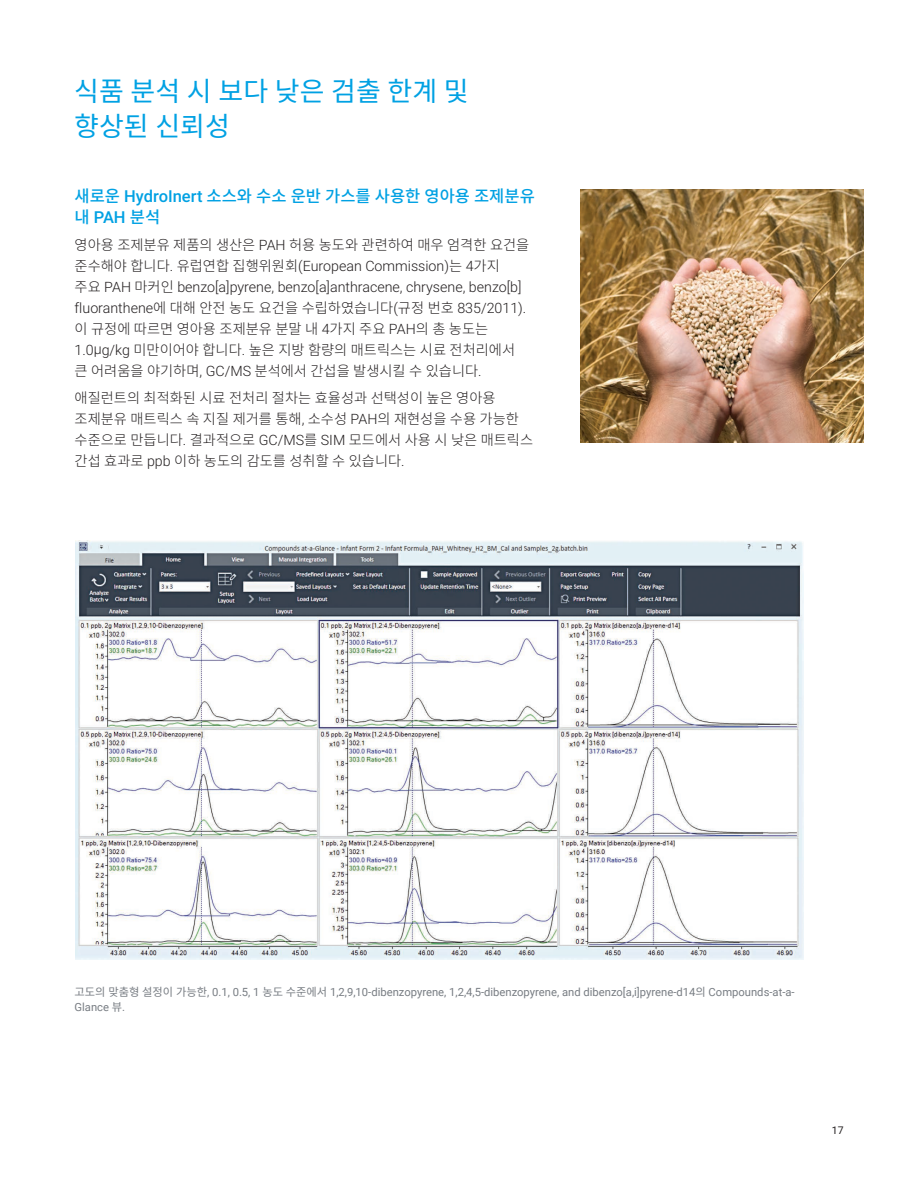
<style>
.page{position:relative;width:918px;height:1188px;background:#fff}
.page>*{position:absolute;margin:0;border:0;box-sizing:border-box;transform-origin:0 0}
.t1{font:27px/34.5px "Noto Sans CJ Kkr";color:#00a1e3}
.t2{font:500 16.5px/21px "Noto Sans CJ Kkr";color:#00a1e3}
.t3{font:300 14.25px/21px "Noto Sans CJ Kkr";color:#231f20}
.t4{font:300 14.25px/21px "Roboto";color:#231f20}
.t5{font:11.25px/15px "Roboto";color:#787d83}
.t6{font:10.5px "Roboto";color:#231f20}
.s1{font-family:"Roboto"}
.s2{font-family:"Noto Sans CJ Kkr"}
</style>
<div class="page">
<img style="left:580px;top:189px;width:284px;height:254px">
<img style="left:75px;top:540px;width:728px;height:419px">
<h1 class="t1" style="left:74px;top:75px;width:396px">식품분석시보다낮은검출한계및 향상된 신뢰성</h1>
<p class="t2" style="left:75px;top:186px;width:462px">새로운 <span class="s1">HydroInert</span> 소스와 수소 운반 가스를 사용한 영아용 조제분유 내 <span class="s1">PAH</span> 분석</p>
<p class="t3" style="left:75px;top:234px;width:456px">영아용 조제분유 제품의 생산은 <span class="s1">PAH</span> 허용 농도와 관련하여 매우 엄격한 요건을</p>
<p class="t4" style="left:75px;top:255px;width:453px"><span class="s2">준수해야 합니다</span>. <span class="s2">유럽연합 집행위원회</span>(European Commission)<span class="s2">는</span> 4<span class="s2">가지 주요</span> PAH <span class="s2">마커인</span> benzo[a]pyrene, benzo[a]anthracene, chrysene, benzo[b] fluoranthene<span class="s2">에 대해 안전 농도 요건을 수립하였습니다</span>(<span class="s2">규정 번호</span> 835/2011).</p>
<p class="t3" style="left:75px;top:318px;width:442px">이 규정에 따르면 영아용 조제분유 분말 내 <span class="s1">4</span>가지 주요 <span class="s1">PAH</span>의 총 농도는<br><span class="s1">1.0μg/kg</span> 미만이어야 합니다<span class="s1">.</span> 높은 지방 함량의 매트릭스는 시료 전처리에서 큰 어려움을 야기하며<span class="s1">, GC/MS</span> 분석에서 간섭을 발생시킬 수 있습니다<span class="s1">.</span></p>
<p class="t3" style="left:75px;top:387px;width:460px">애질런트의 최적화된 시료 전처리 절차는 효율성과 선택성이 높은 영아용 조제분유 매트릭스 속 지질 제거를 통해<span class="s1">,</span> 소수성 <span class="s1">PAH</span>의 재현성을 수용 가능한 수준으로 만듭니다<span class="s1">.</span> 결과적으로 <span class="s1">GC/MS</span>를 <span class="s1">SIM</span> 모드에서 사용 시 낮은 매트릭스 간섭 효과로 <span class="s1">ppb</span> 이하 농도의 감도를 성취할 수 있습니다<span class="s1">.</span></p>
<p class="t5" style="left:75px;top:984px;width:722px"><span class="s2">고도의 맞춤형 설정이 가능한</span>, 0.1, 0.5, 1 <span class="s2">농도 수준에서</span> 1,2,9,10-dibenzopyrene, 1,2,4,5-dibenzopyrene, and dibenzo[a,i]pyrene-d14<span class="s2">의</span> Compounds-at-a-<br>Glance <span class="s2">뷰</span>.</p>
<p class="t6" style="left:832px;top:1123px;width:13px">17</p>
</div>
